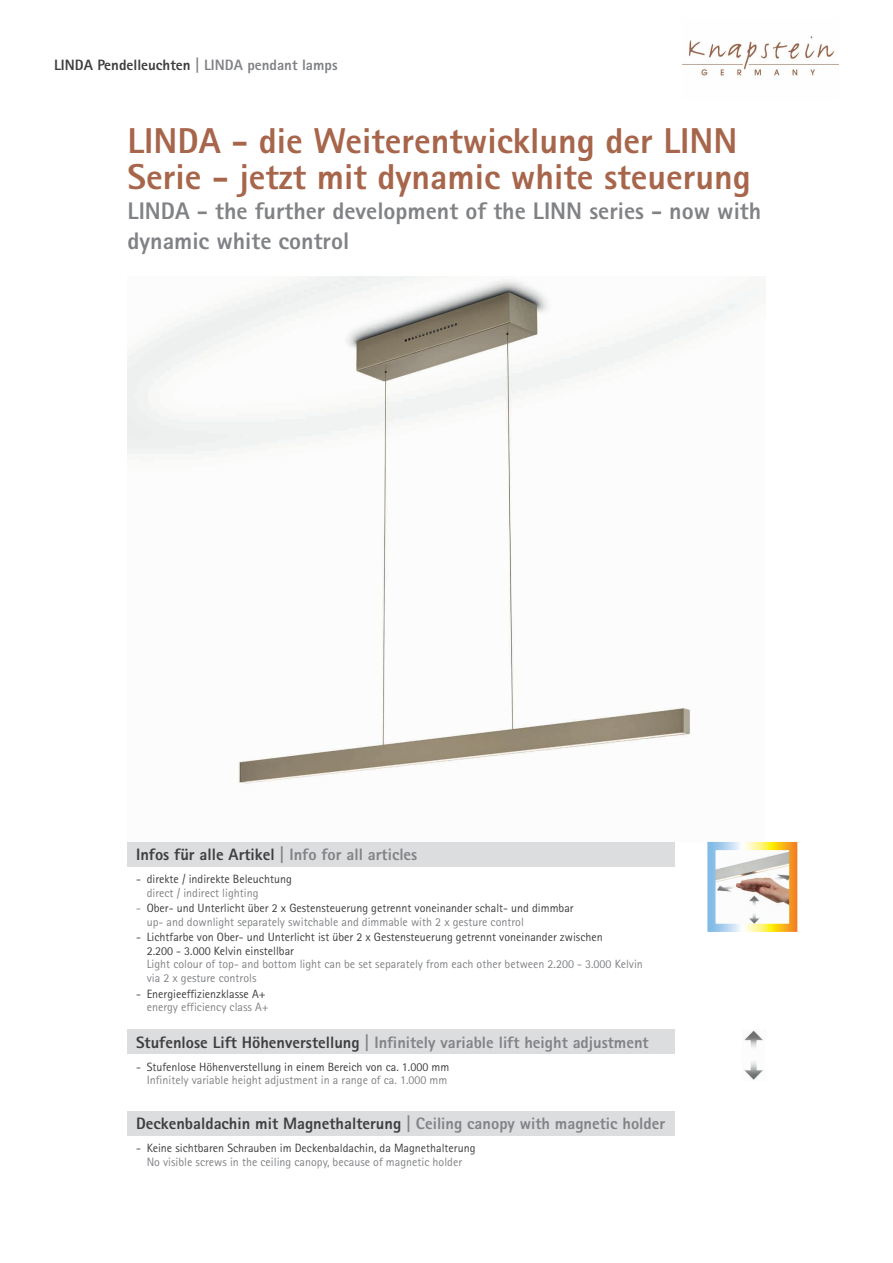
<style>
.page{position:relative;width:893px;height:1263px;background:#fff}
.page>*{position:absolute;margin:0;border:0;box-sizing:border-box;transform-origin:0 0}
.t1{font:800 36px/36px "Rotis Sans Serif Std";color:#a7664b}
.t2{font:800 24px/30px "Rotis Sans Serif Std";color:#808285}
.t3{font:800 16.5px "Rotis Sans Serif Std";color:#3e3e3f}
.t4{font:800 16.5px "Rotis Sans Serif Std";color:#808285}
.t5{font:800 15px "Rotis Sans Serif Std";color:#3e3e3f}
.t6{font:12px/13.5px "Rotis Sans Serif Std";color:#3e3e3f}
.t7{font:12px/13.5px "Rotis Sans Serif Std";color:#808285}
.s1{color:#808285}
.s2{color:#3e3e3f}
</style>
<div class="page">
<img style="left:682px;top:35px;width:157px;height:44px">
<div style="left:128px;top:1030px;width:547px;height:24px;background:#dcdddf"></div>
<div style="left:128px;top:1111px;width:547px;height:24px;background:#dcdddf"></div>
<img style="left:744px;top:1030px;width:19px;height:50px">
<div style="left:128px;top:842px;width:547px;height:24px;background:#dcdddf"></div>
<img style="left:128px;top:277px;width:637px;height:565px">
<img style="left:716px;top:852px;width:72px;height:71px">
<div style="left:707px;top:842px;width:90px;height:90px;border:8px solid #fff"></div>
<p class="t5" style="left:54px;top:55px;width:285px">LINDA Pendelleuchten <span class="s1">| LINDA pendant lamps</span></p>
<h1 class="t1" style="left:128px;top:122px;width:625px">LINDA - die Weiterentwicklung der LINN<br>Serie - jetzt mit dynamic white steuerung</h1>
<h2 class="t2" style="left:128px;top:196px;width:635px">LINDA - the further development of the LINN series - now with dynamic white control</h2>
<h3 class="t3" style="left:136px;top:844px;width:283px">Infos für alle Artikel <span class="s1">| Info for all articles</span></h3>
<p class="t6" style="left:136px;top:872px;width:157px">- direkte / indirekte Beleuchtung</p>
<p class="t7" style="left:147px;top:886px;width:113px">direct / indirect lighting</p>
<p class="t6" style="left:147px;top:901px;width:428px;text-indent:-11px"><span class="s1">-</span> Ober- und Unterlicht über 2 x Gestensteuerung getrennt voneinander schalt- und dimmbar <span class="s1">up- and downlight separately switchable and dimmable with 2 x gesture control</span></p>
<p class="t6" style="left:147px;top:931px;width:458px;text-indent:-11px">- Lichtfarbe von Ober- und Unterlicht ist über 2 x Gestensteuerung getrennt voneinander zwischen<br>2.200 - 3.000 Kelvin einstellbar</p>
<p class="t7" style="left:147px;top:958px;width:498px">Light colour of top- and bottom light can be set separately from each other between 2.200 - 3.000 Kelvin via 2 x gesture controls</p>
<p class="t6" style="left:136px;top:987px;width:131px">- Energieeffizienzklasse A+</p>
<p class="t7" style="left:147px;top:1000px;width:123px">energy efficiency class A+</p>
<h3 class="t4" style="left:136px;top:1032px;width:514px"><span class="s2">Stufenlose Lift Höhenverstellung</span> | Infinitely variable lift height adjustment</h3>
<p class="t6" style="left:136px;top:1060px;width:315px">- Stufenlose Höhenverstellung in einem Bereich von ca. 1.000 mm</p>
<p class="t7" style="left:147px;top:1074px;width:302px">Infinitely variable height adjustment in a range of ca. 1.000 mm</p>
<h3 class="t3" style="left:136px;top:1113px;width:531px">Deckenbaldachin mit Magnethalterung <span class="s1">| Ceiling canopy with magnetic holder</span></h3>
<p class="t6" style="left:136px;top:1142px;width:341px">- Keine sichtbaren Schrauben im Deckenbaldachin, da Magnethalterung</p>
<p class="t7" style="left:147px;top:1155px;width:317px">No visible screws in the ceiling canopy, because of magnetic holder</p>
</div>
